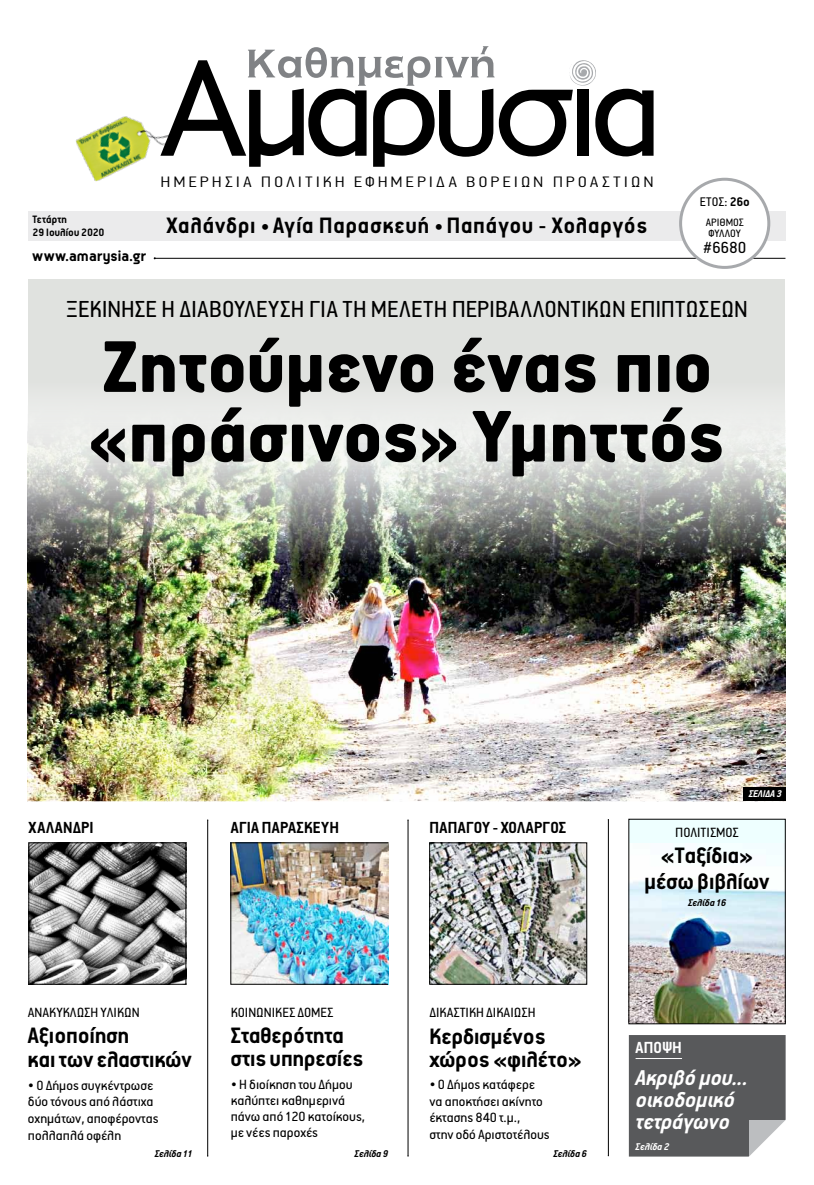
<style>
.page{position:relative;width:814px;height:1185px;background:#fff}
.page>*{position:absolute;margin:0;border:0;box-sizing:border-box;transform-origin:0 0}
.t1{font:900 82px/69.7px "PF Premier Text";letter-spacing:-.01em;color:#000}
.t2{font:26px "PF Premier Text";color:#000}
.t3{font:700 25px/23.8px "PF Premier Text";color:#000}
.t4{font:700 25px "PF Premier Text";letter-spacing:.03em;color:#000}
.t5{font:italic 700 24px/22px "PF Premier Text";color:#fff}
.t6{font:700 18px "PF Premier Text";letter-spacing:.015em;color:#000}
.t7{font:18px "PF Premier Text";color:#000}
.t8{font:700 18px "PF Premier Text";color:#fff}
.t9{font:300 17px "PF Premier Text";letter-spacing:.15em;color:#000;scale:1.15 1}
.t10{font:700 17px "PF Premier Text";letter-spacing:.015em;color:#000}
.t11{font:15px/16.8px "PF Premier Text";color:#000}
.t12{font:14px "PF Premier Text";color:#000}
.t13{font:700 12px/13px "PF Premier Text";letter-spacing:.01em;color:#000}
.t14{font:12px/11px "PF Premier Text";color:#000}
.t15{font:italic 700 11px "PF Premier Text";color:#000}
.t16{font:italic 700 11px "PF Premier Text";color:#fff}
.s1{font-size:20px}
.s2{font-weight:700}
</style>
<div class="page">
<img style="left:28px;top:522px;width:757px;height:279px">
<svg style="left:28px;top:279px;width:757px;height:243px;background:#daddd9"></svg>
<img style="left:76px;top:116px;width:84px;height:66px">
<div style="left:28px;top:212px;width:757px;height:29px;background:#ebebec"></div>
<svg style="left:160px;top:46px;width:493px;height:121px"></svg>
<hr style="left:155px;top:258px;width:630px;height:1px;background:#000">
<div style="left:680px;top:179px;width:88px;height:88px;background:#fff;border-radius:50%"></div>
<div style="left:679px;top:178px;width:91px;height:91px;border:3px solid #a7a9ac;border-radius:50%"></div>
<hr style="left:207px;top:820px;width:1px;height:336px;background:#000">
<hr style="left:408px;top:820px;width:1px;height:336px;background:#000">
<hr style="left:608px;top:820px;width:1px;height:336px;background:#000">
<img style="left:31px;top:845px;width:153px;height:137px">
<div style="left:29px;top:843px;width:157px;height:141px;border:1px solid #000"></div>
<img style="left:230px;top:842px;width:158px;height:142px">
<img style="left:431px;top:845px;width:154px;height:137px">
<div style="left:429px;top:843px;width:158px;height:141px;border:1px solid #000"></div>
<svg style="left:629px;top:1035px;width:157px;height:122px;background:#626365"></svg>
<hr style="left:635px;top:1058px;width:47px;height:1px;background:#fff">
<div style="left:628px;top:819px;width:157px;height:205px;background:#eff"></div>
<img style="left:630px;top:844px;width:153px;height:178px">
<div style="left:743px;top:787px;width:42px;height:14px;background:#000"></div>
<p class="t13" style="left:33px;top:213px;width:73px">Tετάρτη<br>29 Ιουλίου 2020</p>
<p class="t10" style="left:33px;top:248px;width:115px">www.amarysia.gr</p>
<p class="t9" style="left:161px;top:173px;width:430px">ΗΜΕΡΗΣΙΑ ΠΟΛΙΤΙΚΗ ΕΦΗΜΕΡΙΔΑ ΒΟΡΕΙΩΝ ΠΡΟΑΣΤΙΩΝ</p>
<h3 class="t4" style="left:166px;top:213px;width:482px">Χαλάνδρι <span class="s1">•</span> Aγία Παρασκευή <span class="s1">•</span> Παπάγου - Χολαργός</h3>
<p class="t12" style="left:699px;top:195px;width:52px">Έτος: <span class="s2">26ο</span></p>
<p class="t14" style="left:705px;top:217px;width:37px">AΡΙΘΜΟΣ<br>ΦΥΛΛΟΥ</p>
<p class="t7" style="left:703px;top:239px;width:44px">#6680</p>
<h2 class="t2" style="left:66px;top:296px;width:683px">ΞΕΚΙΝΗΣΕ Η ΔΙΑΒΟΥΛΕΥΣΗ ΓΙΑ ΤΗ ΜΕΛΕΤΗ ΠΕΡΙΒΑΛΛΟΝΤΙΚΩΝ ΕΠΙΠΤΩΣΕΩΝ</h2>
<h1 class="t1" style="left:87px;top:332px;width:640px">Ζητούμενο ένας πιο «πράσινος» Υμηττός</h1>
<p class="t6" style="left:29px;top:818px;width:67px">ΧΑΛΑΝΔΡΙ</p>
<p class="t6" style="left:231px;top:818px;width:110px">AΓΙΑ ΠΑΡΑΣΚΕΥΗ</p>
<p class="t6" style="left:429px;top:818px;width:10px">παπαγ</p>
<p class="t6" style="left:474px;top:818px;width:53px">ου - χολαργ</p>
<p class="t6" style="left:550px;top:818px;width:17px">οσ</p>
<p class="t11" style="left:28px;top:1004px;width:113px">ΑΝΑΚΥΚΛΩΣΗ ΥΛΙΚΩΝ</p>
<h3 class="t3" style="left:28px;top:1024px;width:165px">Αξιοποίηση<br>και των ελαστικών</h3>
<p class="t11" style="left:28px;top:1077px;width:132px">• Ο Δήμος συγκέντρωσε δύο τόνους από λάστιχα οχημάτων, αποφέροντας πολλαπλά οφέλη</p>
<p class="t15" style="left:155px;top:1148px;width:39px">Σελίδα 11</p>
<p class="t11" style="left:231px;top:1004px;width:104px">ΚΟΙΝΩΝΙΚΕΣ ΔΟΜΕΣ</p>
<h3 class="t3" style="left:231px;top:1023px;width:134px;line-height:23px">Σταθερότητα στις υπηρεσίες</h3>
<p class="t11" style="left:231px;top:1076px;width:136px;line-height:16px">• Η διοίκηση του Δήμου καλύπτει καθημερινά πάνω από 120 κατοίκους, με νέες παροχές</p>
<p class="t15" style="left:354px;top:1148px;width:35px">Σελίδα 9</p>
<p class="t11" style="left:429px;top:1004px;width:108px">ΔΙΚΑΣΤΙΚΗ ΔΙΚΑΙΩΣΗ</p>
<h3 class="t3" style="left:429px;top:1024px;width:154px;line-height:23.5px">Κερδισμένος χώρος «φιλέτο»</h3>
<p class="t11" style="left:429px;top:1076px;width:122px;line-height:16.5px">• Ο Δήμος κατάφερε να αποκτήσει ακίνητο έκτασης 840 τ.μ.,<br>στην οδό Αριστοτέλους</p>
<p class="t15" style="left:553px;top:1148px;width:35px">Σελίδα 6</p>
<p class="t16" style="left:748px;top:789px;width:35px">ΣελιδΑ 3</p>
<p class="t11" style="left:675px;top:824px;width:58px">ΠΟΛΙΤΙΣΜΟΣ</p>
<h3 class="t3" style="left:644px;top:843px;width:126px;line-height:25.8px;text-align:center">«Ταξίδια» μέσω βιβλίων</h3>
<p class="t15" style="left:688px;top:897px;width:40px">Σελίδα 16</p>
<p class="t8" style="left:635px;top:1039px;width:46px">αποψη</p>
<h3 class="t5" style="left:635px;top:1066px;width:114px">Ακριβό μου... οικοδομικό τετράγωνο</h3>
<p class="t16" style="left:635px;top:1141px;width:35px">Σελίδα 2</p>
</div>
